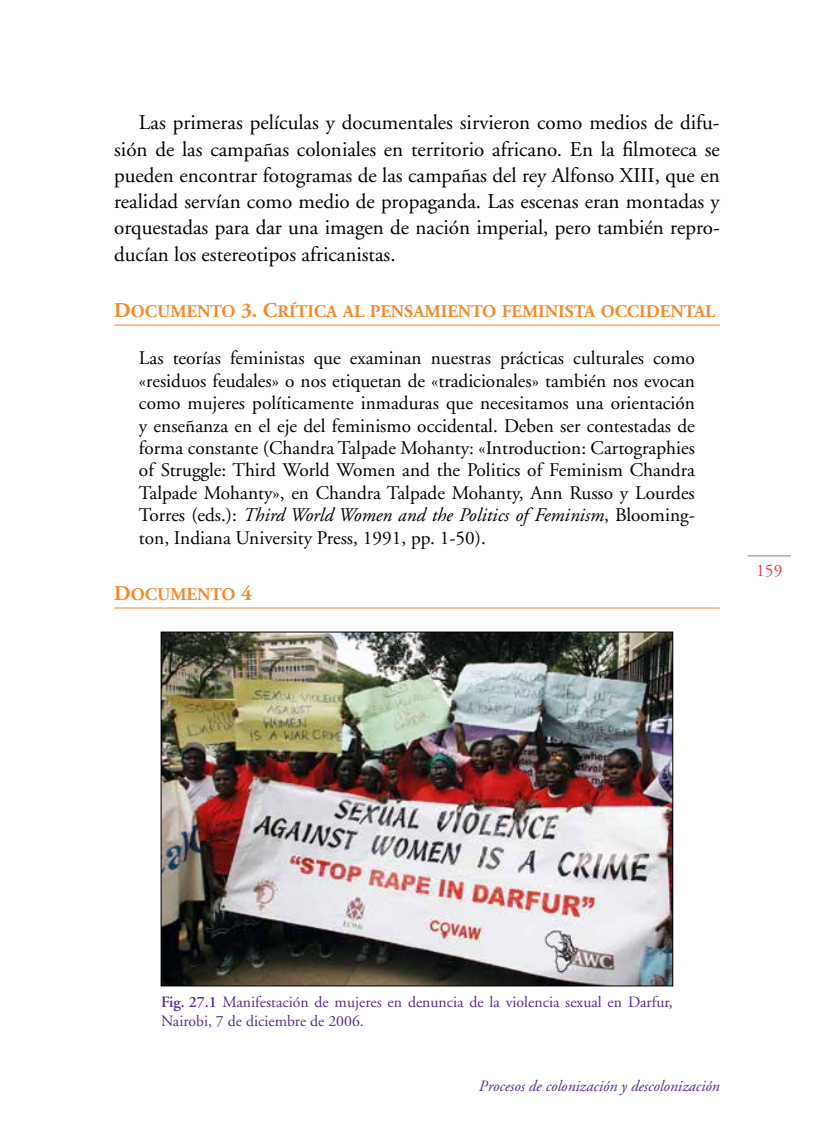
<style>
.page{position:relative;width:819px;height:1141px;background:#fff}
.page>*{position:absolute;margin:0;border:0;box-sizing:border-box;transform-origin:0 0}
.t1{font:21px/26.2px "Adobe Garamond";color:#000;text-align:justify}
.t2{font:19.25px/22.4px "Adobe Garamond";color:#000;text-align:justify}
.t3{font:17.85px "Adobe Garamond Bold SC850";color:#f28b2d}
.t4{font:17.5px "Adobe Garamond Regular SC850";color:#e83843}
.t5{font:15.75px/18.9px "Adobe Garamond";color:#572f88}
.t6{font:italic 15.75px "Adobe Garamond";color:#572f88}
.s1{font-size:21px}
.s2{font-style:italic}
.s3{font-weight:600}
</style>
<div class="page">
<hr style="left:747px;top:555px;width:44px;height:1px;background:#9d9d9c">
<hr style="left:114px;top:325px;width:605px;height:1px;background:#f28b2d">
<hr style="left:114px;top:608px;width:605px;height:1px;background:#f28b2d">
<img style="left:163px;top:634px;width:508px;height:350px">
<p class="t1" style="left:114px;top:110px;width:607px;text-indent:25px">Las primeras películas y documentales sirvieron como medios de difu&shy;sión de las campañas coloniales en territorio africano. En la filmoteca se pueden encontrar fotogramas de las campañas del rey Alfonso XIII, que en realidad servían como medio de propaganda. Las escenas eran montadas y orquestadas para dar una imagen de nación imperial, pero también repro&shy;ducían los estereotipos africanistas.</p>
<p class="t3" style="left:114px;top:302px;width:602px"><span class="s1">D</span>OCUMENTO <span class="s1">3. C</span>RÍTICA AL PENSAMIENTO FEMINISTA OCCIDENTAL</p>
<p class="t2" style="left:139px;top:348px;width:557px">Las teorías feministas que examinan nuestras prácticas culturales como «residuos feudales» o nos etiquetan de «tradicionales» también nos evocan como mujeres políticamente inmaduras que necesitamos una orientación y enseñanza en el eje del feminismo occidental. Deben ser contestadas de forma constante (Chandra Talpade Mohanty: «Introduction: Cartographies of Struggle: Third World Women and the Politics of Feminism Chandra Talpade Mohanty», en Chandra Talpade Mohanty, Ann Russo y Lourdes Torres (eds.): <span class="s2">Third World Women and the Politics of Feminism</span>, Blooming&shy;ton, Indiana University Press, 1991, pp. 1-50).</p>
<p class="t3" style="left:114px;top:585px;width:139px"><span class="s1">D</span>OCUMENTO <span class="s1">4</span></p>
<p class="t4" style="left:756px;top:561px;width:28px">159</p>
<p class="t5" style="left:161px;top:993px;width:513px"><span class="s3">Fig. 27.1</span> Manifestación de mujeres en denuncia de la violencia sexual en Darfur,<br>Nairobi, 7 de diciembre de 2006.</p>
<p class="t6" style="left:479px;top:1077px;width:242px">Procesos de colonización y descolonización</p>
</div>
